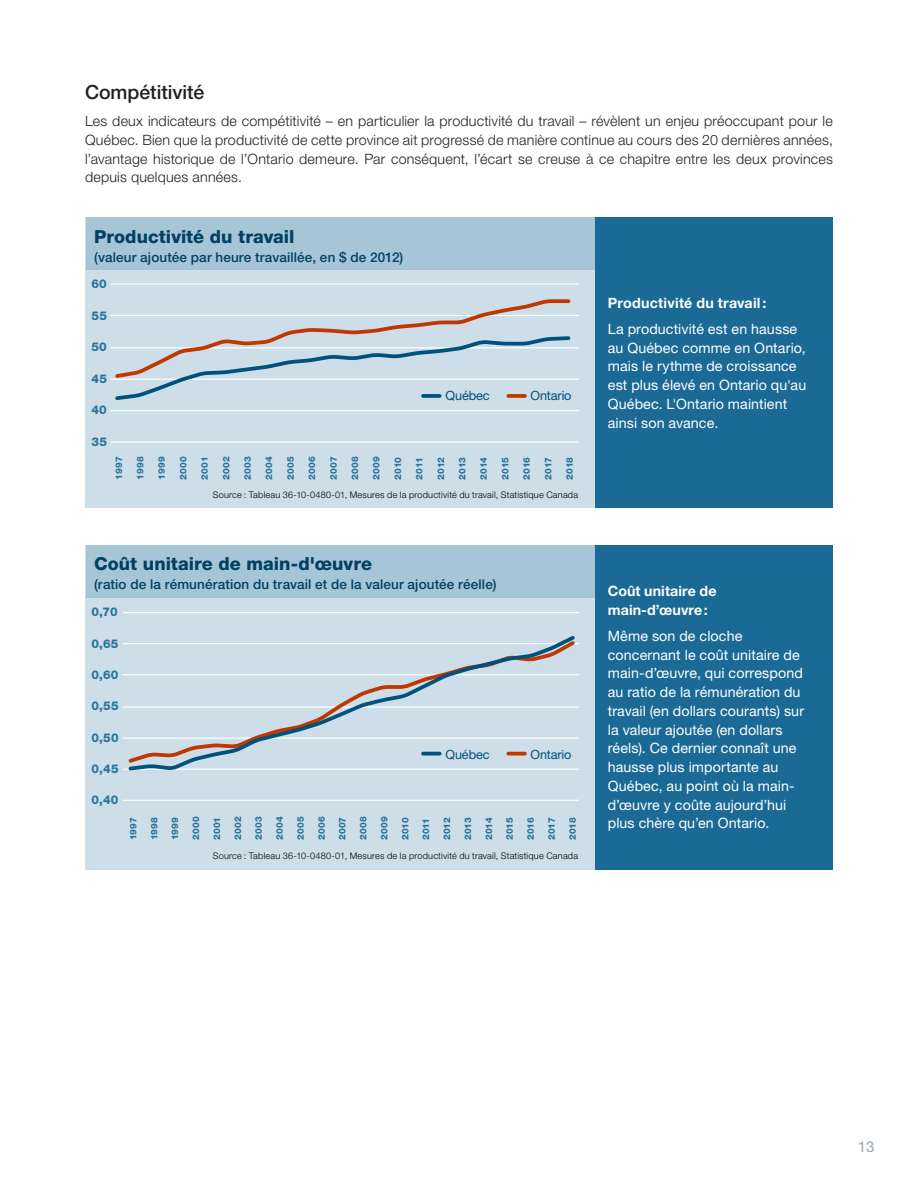
<style>
.page{position:relative;width:918px;height:1188px;background:#fff}
.page>*{position:absolute;margin:0;border:0;box-sizing:border-box;transform-origin:0 0}
.Petit_sous-titre{font:500 19.5px "Helvetica Neue LT Std";color:#231f20}
.G_titre{font:800 18px "Helvetica Neue LT Std";color:#004164}
.t1{font:15px "Helvetica Neue LT Std";color:#97a3b2}
.GRAPH_droite{font:14.25px/18.8px "Helvetica Neue LT Std";letter-spacing:.005em;color:#fff}
.Texte_RÉG{font:300 14.25px/18.8px "Helvetica Neue LT Std";letter-spacing:.015em;color:#231f20;text-align:justify}
.GRAPH_droite-2{font:700 14.25px/18.8px "Helvetica Neue LT Std";letter-spacing:.01em;color:#fff}
.G_titre-2{font:500 13.5px "Helvetica Neue LT Std";letter-spacing:.01em;color:#004164}
.t2{font:12.75px "Helvetica Neue LT Std";letter-spacing:-.01em;color:#00517c}
.t3{font:12.6px "Helvetica Neue LT Std";letter-spacing:-.01em;color:#00517c}
.t4{font:800 12px "Helvetica Neue LT Std";letter-spacing:.02em;color:#29749c}
.t5{font:800 9.15px "Helvetica Neue LT Std";letter-spacing:.025em;color:#29749c}
.t6{font:300 9.15px "Helvetica Neue LT Std";letter-spacing:.025em;color:#000}
</style>
<div class="page">
<div style="left:85px;top:217px;width:748px;height:291px;background:#cddee8"></div>
<div style="left:85px;top:545px;width:748px;height:325px;background:#cddee8"></div>
<div style="left:86px;top:217px;width:746px;height:53px;background:#a6c5d6"></div>
<div style="left:86px;top:545px;width:746px;height:53px;background:#a6c5d6"></div>
<div style="left:595px;top:217px;width:238px;height:291px;background:#1a6a95"></div>
<div style="left:595px;top:545px;width:238px;height:325px;background:#1a6a95"></div>
<hr style="left:110px;top:410px;width:469px;height:1px;background:#fff">
<hr style="left:110px;top:379px;width:469px;height:1px;background:#fff">
<hr style="left:110px;top:347px;width:469px;height:1px;background:#fff">
<hr style="left:110px;top:315px;width:469px;height:1px;background:#fff">
<hr style="left:110px;top:284px;width:469px;height:1px;background:#fff">
<hr style="left:110px;top:441px;width:469px;height:2px;background:#fff">
<svg style="left:113px;top:299px;width:459px;height:101px"></svg>
<hr style="left:123px;top:769px;width:456px;height:1px;background:#fff">
<hr style="left:123px;top:738px;width:456px;height:1px;background:#fff">
<hr style="left:123px;top:707px;width:456px;height:1px;background:#fff">
<hr style="left:123px;top:674px;width:456px;height:1px;background:#fff">
<hr style="left:123px;top:643px;width:456px;height:1px;background:#fff">
<hr style="left:123px;top:612px;width:456px;height:1px;background:#fff">
<hr style="left:123px;top:800px;width:456px;height:1px;background:#fff">
<svg style="left:126px;top:636px;width:452px;height:135px"></svg>
<p class="Petit_sous-titre" style="left:85px;top:80px;width:121px">Compétitivité</p>
<p class="Texte_RÉG" style="left:85px;top:111px;width:749px">Les deux indicateurs de compétitivité – en particulier la productivité du travail – révèlent un enjeu préoccupant pour le Québec. Bien que la productivité de cette province ait progressé de manière continue au cours des 20 dernières années, l’avantage historique de l’Ontario demeure. Par conséquent, l’écart se creuse à ce chapitre entre les deux provinces depuis quelques années.</p>
<p class="G_titre" style="left:94px;top:226px;width:202px">Productivité du travail</p>
<p class="G_titre-2" style="left:94px;top:249px;width:311px">(valeur ajoutée par heure travaillée, en $ de 2012)</p>
<p class="t4" style="left:91px;top:277px;width:17px">60</p>
<p class="t4" style="left:91px;top:308px;width:17px">55</p>
<p class="t4" style="left:91px;top:340px;width:17px">50</p>
<p class="t4" style="left:91px;top:371px;width:17px">45</p>
<p class="t4" style="left:91px;top:403px;width:17px">40</p>
<p class="t2" style="left:446px;top:388px;width:46px">Québec</p>
<p class="t2" style="left:531px;top:388px;width:43px">Ontario</p>
<p class="t4" style="left:91px;top:434px;width:17px">35</p>
<p class="t5" style="left:113px;top:480px;width:25px;rotate:-90deg">1997</p>
<p class="t5" style="left:135px;top:480px;width:25px;rotate:-90deg">1998</p>
<p class="t5" style="left:156px;top:480px;width:25px;rotate:-90deg">1999</p>
<p class="t5" style="left:178px;top:480px;width:25px;rotate:-90deg">2000</p>
<p class="t5" style="left:199px;top:480px;width:25px;rotate:-90deg">2001</p>
<p class="t5" style="left:221px;top:480px;width:25px;rotate:-90deg">2002</p>
<p class="t5" style="left:242px;top:480px;width:25px;rotate:-90deg">2003</p>
<p class="t5" style="left:264px;top:480px;width:25px;rotate:-90deg">2004</p>
<p class="t5" style="left:285px;top:480px;width:25px;rotate:-90deg">2005</p>
<p class="t5" style="left:307px;top:480px;width:25px;rotate:-90deg">2006</p>
<p class="t5" style="left:328px;top:480px;width:25px;rotate:-90deg">2007</p>
<p class="t5" style="left:349px;top:480px;width:25px;rotate:-90deg">2008</p>
<p class="t5" style="left:371px;top:480px;width:25px;rotate:-90deg">2009</p>
<p class="t5" style="left:392px;top:480px;width:24px;rotate:-90deg">2010</p>
<p class="t5" style="left:414px;top:480px;width:24px;rotate:-90deg">2011</p>
<p class="t5" style="left:435px;top:480px;width:24px;rotate:-90deg">2012</p>
<p class="t5" style="left:457px;top:480px;width:24px;rotate:-90deg">2013</p>
<p class="t5" style="left:478px;top:480px;width:24px;rotate:-90deg">2014</p>
<p class="t5" style="left:500px;top:480px;width:24px;rotate:-90deg">2015</p>
<p class="t5" style="left:521px;top:480px;width:24px;rotate:-90deg">2016</p>
<p class="t5" style="left:543px;top:480px;width:24px;rotate:-90deg">2017</p>
<p class="t5" style="left:564px;top:480px;width:24px;rotate:-90deg">2018</p>
<p class="t6" style="left:213px;top:490px;width:367px">Source : Tableau 36-10-0480-01, Mesures de la productivité du travail, Statistique Canada</p>
<p class="G_titre" style="left:94px;top:553px;width:279px">Coût unitaire de main-d'œuvre</p>
<p class="G_titre-2" style="left:94px;top:576px;width:404px">(ratio de la rémunération du travail et de la valeur ajoutée réelle)</p>
<p class="t4" style="left:91px;top:605px;width:28px">0,70</p>
<p class="t4" style="left:91px;top:636px;width:29px">0,65</p>
<p class="t4" style="left:91px;top:668px;width:28px">0,60</p>
<p class="t4" style="left:91px;top:699px;width:29px">0,55</p>
<p class="t4" style="left:91px;top:730px;width:29px">0,50</p>
<p class="t4" style="left:91px;top:761px;width:29px">0,45</p>
<p class="t4" style="left:91px;top:793px;width:29px">0,40</p>
<p class="t3" style="left:446px;top:747px;width:46px">Québec</p>
<p class="t3" style="left:531px;top:747px;width:42px">Ontario</p>
<p class="t5" style="left:128px;top:840px;width:25px;rotate:-90deg">1997</p>
<p class="t5" style="left:149px;top:840px;width:25px;rotate:-90deg">1998</p>
<p class="t5" style="left:170px;top:840px;width:25px;rotate:-90deg">1999</p>
<p class="t5" style="left:190px;top:840px;width:25px;rotate:-90deg">2000</p>
<p class="t5" style="left:211px;top:840px;width:25px;rotate:-90deg">2001</p>
<p class="t5" style="left:232px;top:840px;width:25px;rotate:-90deg">2002</p>
<p class="t5" style="left:253px;top:840px;width:25px;rotate:-90deg">2003</p>
<p class="t5" style="left:274px;top:840px;width:25px;rotate:-90deg">2004</p>
<p class="t5" style="left:295px;top:840px;width:25px;rotate:-90deg">2005</p>
<p class="t5" style="left:316px;top:840px;width:25px;rotate:-90deg">2006</p>
<p class="t5" style="left:337px;top:840px;width:25px;rotate:-90deg">2007</p>
<p class="t5" style="left:358px;top:840px;width:25px;rotate:-90deg">2008</p>
<p class="t5" style="left:379px;top:840px;width:25px;rotate:-90deg">2009</p>
<p class="t5" style="left:400px;top:840px;width:24px;rotate:-90deg">2010</p>
<p class="t5" style="left:421px;top:840px;width:24px;rotate:-90deg">2011</p>
<p class="t5" style="left:442px;top:840px;width:24px;rotate:-90deg">2012</p>
<p class="t5" style="left:462px;top:840px;width:24px;rotate:-90deg">2013</p>
<p class="t5" style="left:483px;top:840px;width:24px;rotate:-90deg">2014</p>
<p class="t5" style="left:504px;top:840px;width:24px;rotate:-90deg">2015</p>
<p class="t5" style="left:525px;top:840px;width:24px;rotate:-90deg">2016</p>
<p class="t5" style="left:546px;top:840px;width:24px;rotate:-90deg">2017</p>
<p class="t5" style="left:567px;top:840px;width:24px;rotate:-90deg">2018</p>
<p class="t6" style="left:213px;top:850px;width:367px">Source : Tableau 36-10-0480-01, Mesures de la productivité du travail, Statistique Canada</p>
<p class="GRAPH_droite-2" style="left:608px;top:293px;width:160px">Productivité du travail:</p>
<p class="GRAPH_droite" style="left:608px;top:319px;width:200px">La productivité est en hausse au Québec comme en Ontario, mais le rythme de croissance est plus élevé en Ontario qu'au<br>Québec. L'Ontario maintient ainsi son avance.</p>
<p class="GRAPH_droite-2" style="left:608px;top:581px;width:110px">Coût unitaire de main-d’œuvre:</p>
<p class="GRAPH_droite" style="left:608px;top:626px;width:198px">Même son de cloche concernant le coût unitaire de main-d’œuvre, qui correspond au ratio de la rémunération du travail (en dollars courants) sur la valeur ajoutée (en dollars réels). Ce dernier connaît une hausse plus importante au<br>Québec, au point où la main&shy;d’œuvre y coûte aujourd’hui plus chère qu’en Ontario.</p>
<p class="t1" style="left:858px;top:1138px;width:18px">13</p>
</div>
